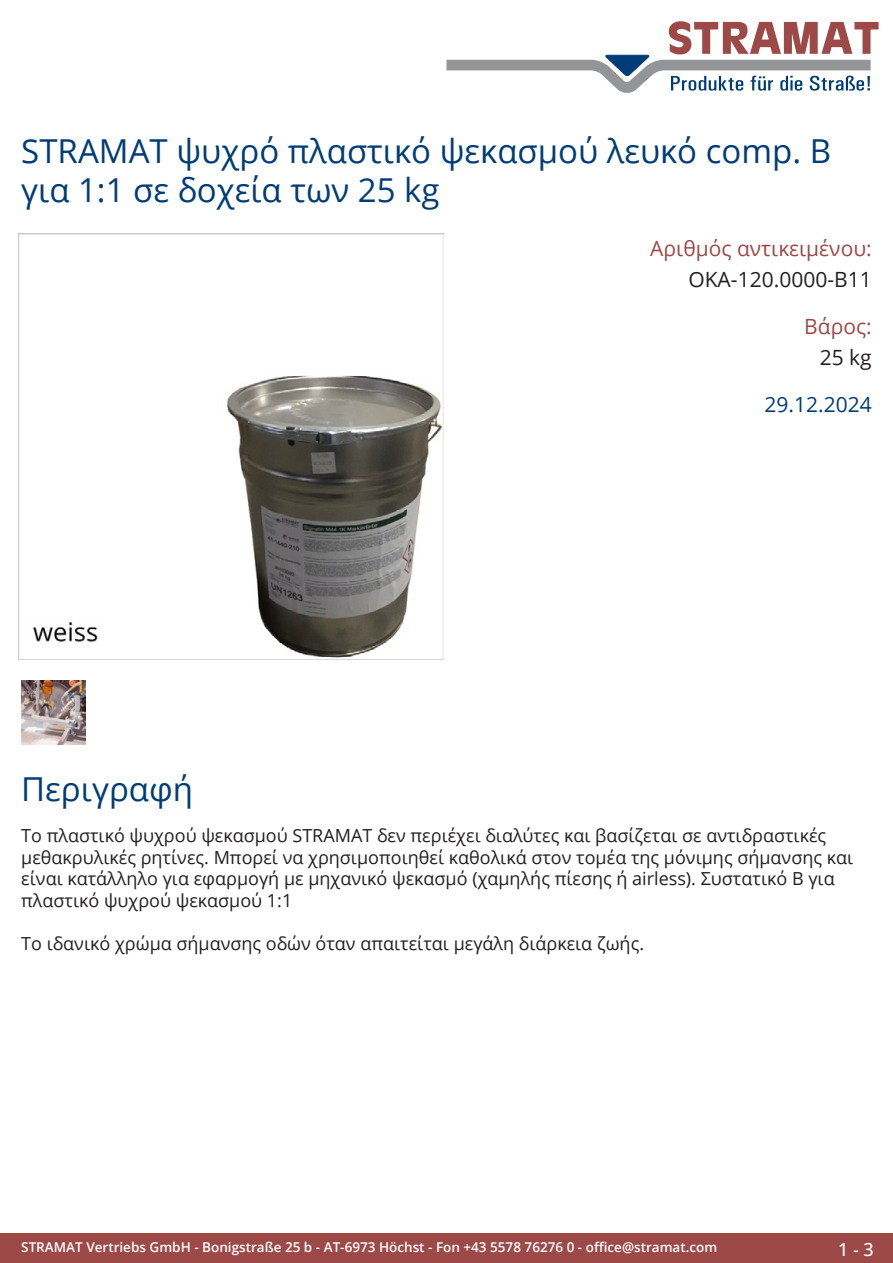
<style>
.page{position:relative;width:893px;height:1263px;background:#fff}
.page>*{position:absolute;margin:0;border:0;box-sizing:border-box;transform-origin:0 0}
.Produkttitel{font:33px/39.6px "Open Sans";color:#003d78}
.TechDaten_Überschrif{font:21px "Open Sans";color:#9c4948}
.TechDaten_Inhalt{font:21px "Open Sans";color:#231f20}
.Erstellungsdatum{font:21px "Open Sans";color:#003d78}
.Beschreibung_Text{font:18px/21.6px "Open Sans";color:#231f20}
.t1{font:500 18px "Open Sans";color:#fff}
.t2{font:600 13.5px "Open Sans";color:#fff}
</style>
<div class="page">
<div style="left:0;top:1233px;width:893px;height:30px;background:#9c4948"></div>
<svg style="left:446px;top:21px;width:433px;height:72px"></svg>
<img style="left:18px;top:234px;width:425px;height:425px">
<img style="left:21px;top:680px;width:64px;height:64px">
<p class="Produkttitel" style="left:21px;top:130px;width:811px">STRAMAT ψυχρό πλαστικό ψεκασμού λευκό comp. B για 1:1 σε δοχεία των 25 kg</p>
<p class="TechDaten_Überschrif" style="left:650px;top:234px;width:223px">Αριθμός αντικειμένου:</p>
<p class="TechDaten_Inhalt" style="left:688px;top:265px;width:185px">OKA-120.0000-B11</p>
<p class="TechDaten_Überschrif" style="left:804px;top:312px;width:69px">Βάρος:</p>
<p class="TechDaten_Inhalt" style="left:820px;top:343px;width:54px">25 kg</p>
<p class="Erstellungsdatum" style="left:764px;top:390px;width:109px">29.12.2024</p>
<p class="Produkttitel" style="left:21px;top:768px;width:173px">Περιγραφή</p>
<p class="Beschreibung_Text" style="left:21px;top:824px;width:833px">Το πλαστικό ψυχρού ψεκασμού STRAMAT δεν περιέχει διαλύτες και βασίζεται σε αντιδραστικές μεθακρυλικές ρητίνες. Μπορεί να χρησιμοποιηθεί καθολικά στον τομέα της μόνιμης σήμανσης και είναι κατάλληλο για εφαρμογή με μηχανικό ψεκασμό (χαμηλής πίεσης ή airless). Συστατικό Β για πλαστικό ψυχρού ψεκασμού 1:1</p>
<p class="Beschreibung_Text" style="left:21px;top:932px;width:624px">Το ιδανικό χρώμα σήμανσης οδών όταν απαιτείται μεγάλη διάρκεια ζωής.</p>
<p class="t2" style="left:21px;top:1238px;width:698px">STRAMAT Vertriebs GmbH - Bonigstraße 25 b - AT-6973 Höchst - Fon +43 5578 76276 0 - office@stramat.com</p>
<p class="t1" style="left:838px;top:1237px;width:37px">1 - 3</p>
</div>
